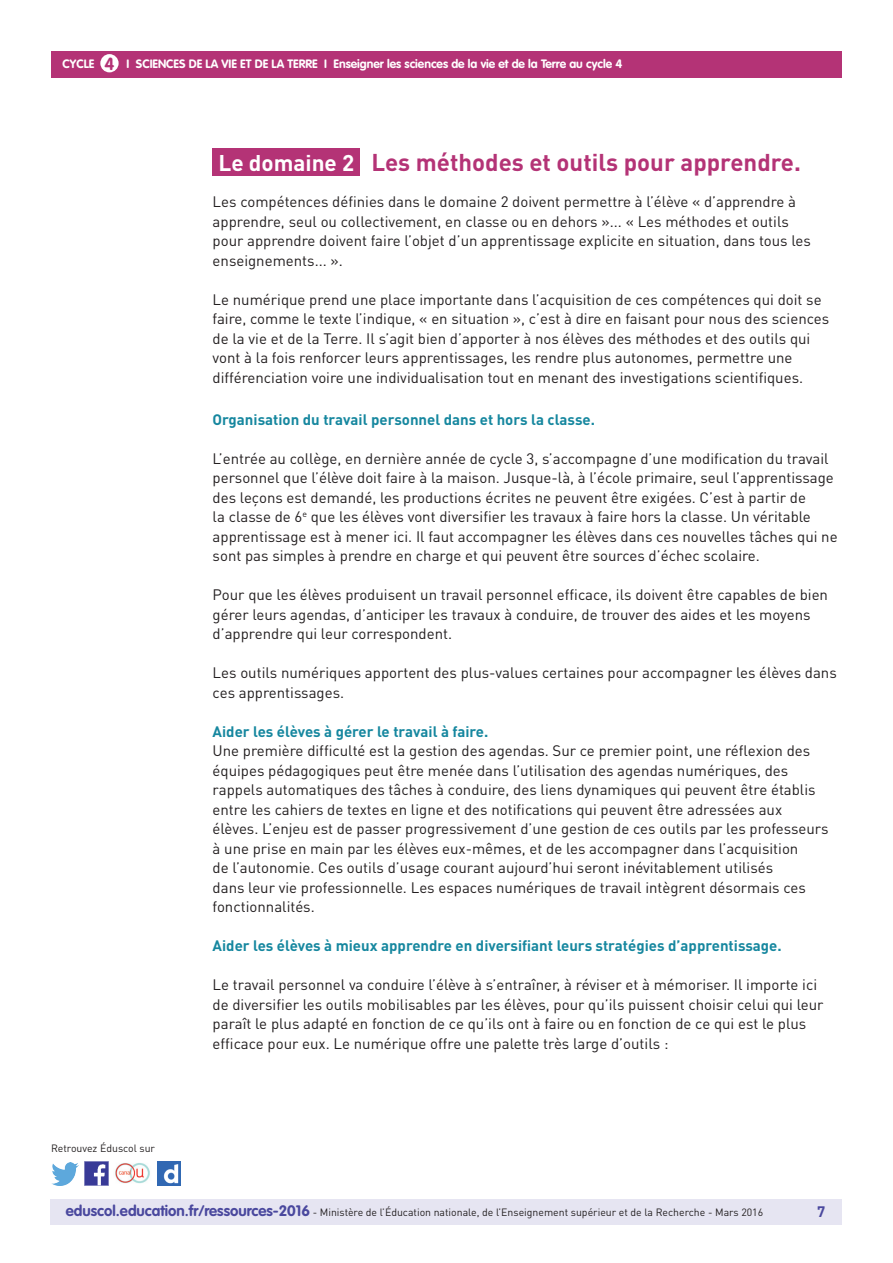
<style>
.page{position:relative;width:893px;height:1263px;background:#fff}
.page>*{position:absolute;margin:0;border:0;box-sizing:border-box;transform-origin:0 0}
.t1{font:700 24px "DIN Pro";color:#b43376}
.t2{font:700 22.5px "DIN Pro";color:#fff}
.t3{font:15px/19.5px "DIN Pro";color:#231f20}
.t4{font:700 15px "DIN Pro";color:#16879f}
.t5{font:700 15px "DIN Pro";color:#4a489e}
.t6{font:700 12px "VAG Rounded Std";color:#fff}
.t7{font:10.5px "DIN Pro";color:#231f20}
.s1{font-size:17.25px;color:#b43376}
.s2{font-family:"VAG Rounded Std";font-weight:700;font-size:15px;color:#4a489e}
</style>
<div class="page">
<div style="left:50px;top:1199px;width:791px;height:26px;background:#e6e5f2"></div>
<div style="left:51px;top:51px;width:791px;height:27px;background:#b43376"></div>
<div style="left:100px;top:54px;width:19px;height:18px;background:#fff;border-radius:50%"></div>
<img style="left:85px;top:1162px;width:23px;height:23px">
<img style="left:51px;top:1163px;width:28px;height:22px">
<img style="left:158px;top:1162px;width:22px;height:23px">
<img style="left:115px;top:1163px;width:35px;height:21px">
<div style="left:213px;top:149px;width:147px;height:27px;background:#b43376"></div>
<p class="t6" style="left:63px;top:57px;width:8px">CYCLE</p>
<p class="t6" style="left:105px;top:57px;width:519px"><span class="s1">4</span> I Sciences de la vie et de la Terre I Enseigner les sciences de la vie et de la Terre au cycle 4</p>
<p class="t7" style="left:51px;top:1141px;width:106px">Retrouvez Éduscol sur</p>
<h1 class="t1" style="left:371px;top:147px;width:431px">Les méthodes et outils pour apprendre.</h1>
<p class="t3" style="left:213px;top:192px;width:600px">Les compétences définies dans le domaine 2 doivent permettre à l’élève « d’apprendre à apprendre, seul ou collectivement, en classe ou en dehors »... « Les méthodes et outils pour apprendre doivent faire l’objet d’un apprentissage explicite en situation, dans tous les enseignements... ».</p>
<p class="t3" style="left:213px;top:289px;width:618px">Le numérique prend une place importante dans l’acquisition de ces compétences qui doit se faire, comme le texte l’indique, « en situation », c’est à dire en faisant pour nous des sciences de la vie et de la Terre. Il s’agit bien d’apporter à nos élèves des méthodes et des outils qui vont à la fois renforcer leurs apprentissages, les rendre plus autonomes, permettre une différenciation voire une individualisation tout en menant des investigations scientifiques.</p>
<p class="t4" style="left:213px;top:409px;width:384px">Organisation du travail personnel dans et hors la classe.</p>
<p class="t3" style="left:213px;top:448px;width:627px">L’entrée au collège, en dernière année de cycle 3, s’accompagne d’une modification du travail personnel que l’élève doit faire à la maison. Jusque-là, à l’école primaire, seul l’apprentissage des leçons est demandé, les productions écrites ne peuvent être exigées. C’est à partir de<br>la classe de 6<sup>e</sup> que les élèves vont diversifier les travaux à faire hors la classe. Un véritable apprentissage est à mener ici. Il faut accompagner les élèves dans ces nouvelles tâches qui ne sont pas simples à prendre en charge et qui peuvent être sources d’échec scolaire.</p>
<p class="t3" style="left:213px;top:585px;width:617px">Pour que les élèves produisent un travail personnel efficace, ils doivent être capables de bien gérer leurs agendas, d’anticiper les travaux à conduire, de trouver des aides et les moyens d’apprendre qui leur correspondent.</p>
<p class="t3" style="left:213px;top:663px;width:626px">Les outils numériques apportent des plus-values certaines pour accompagner les élèves dans ces apprentissages.</p>
<p class="t4" style="left:213px;top:721px;width:277px">Aider les élèves à gérer le travail à faire.</p>
<p class="t3" style="left:213px;top:741px;width:617px">Une première difficulté est la gestion des agendas. Sur ce premier point, une réflexion des équipes pédagogiques peut être menée dans l’utilisation des agendas numériques, des rappels automatiques des tâches à conduire, des liens dynamiques qui peuvent être établis entre les cahiers de textes en ligne et des notifications qui peuvent être adressées aux élèves. L’enjeu est de passer progressivement d’une gestion de ces outils par les professeurs à une prise en main par les élèves eux-mêmes, et de les accompagner dans l’acquisition<br>de l’autonomie. Ces outils d’usage courant aujourd’hui seront inévitablement utilisés<br>dans leur vie professionnelle. Les espaces numériques de travail intègrent désormais ces fonctionnalités.</p>
<p class="t4" style="left:213px;top:936px;width:571px">Aider les élèves à mieux apprendre en diversifiant leurs stratégies d’apprentissage.</p>
<p class="t3" style="left:213px;top:975px;width:612px">Le travail personnel va conduire l’élève à s’entraîner, à réviser et à mémoriser. Il importe ici de diversifier les outils mobilisables par les élèves, pour qu’ils puissent choisir celui qui leur paraît le plus adapté en fonction de ce qu’ils ont à faire ou en fonction de ce qui est le plus efficace pour eux. Le numérique offre une palette très large d’outils :</p>
<h2 class="t2" style="left:218px;top:148px;width:137px">Le domaine 2</h2>
<p class="t7" style="left:66px;top:1205px;width:699px"><span class="s2">eduscol.education.fr/ressources-2016</span> - Ministère de l’Éducation nationale, de l’Enseignement supérieur et de la Recherche - Mars 2016</p>
<p class="t5" style="left:817px;top:1201px;width:10px">7</p>
</div>
